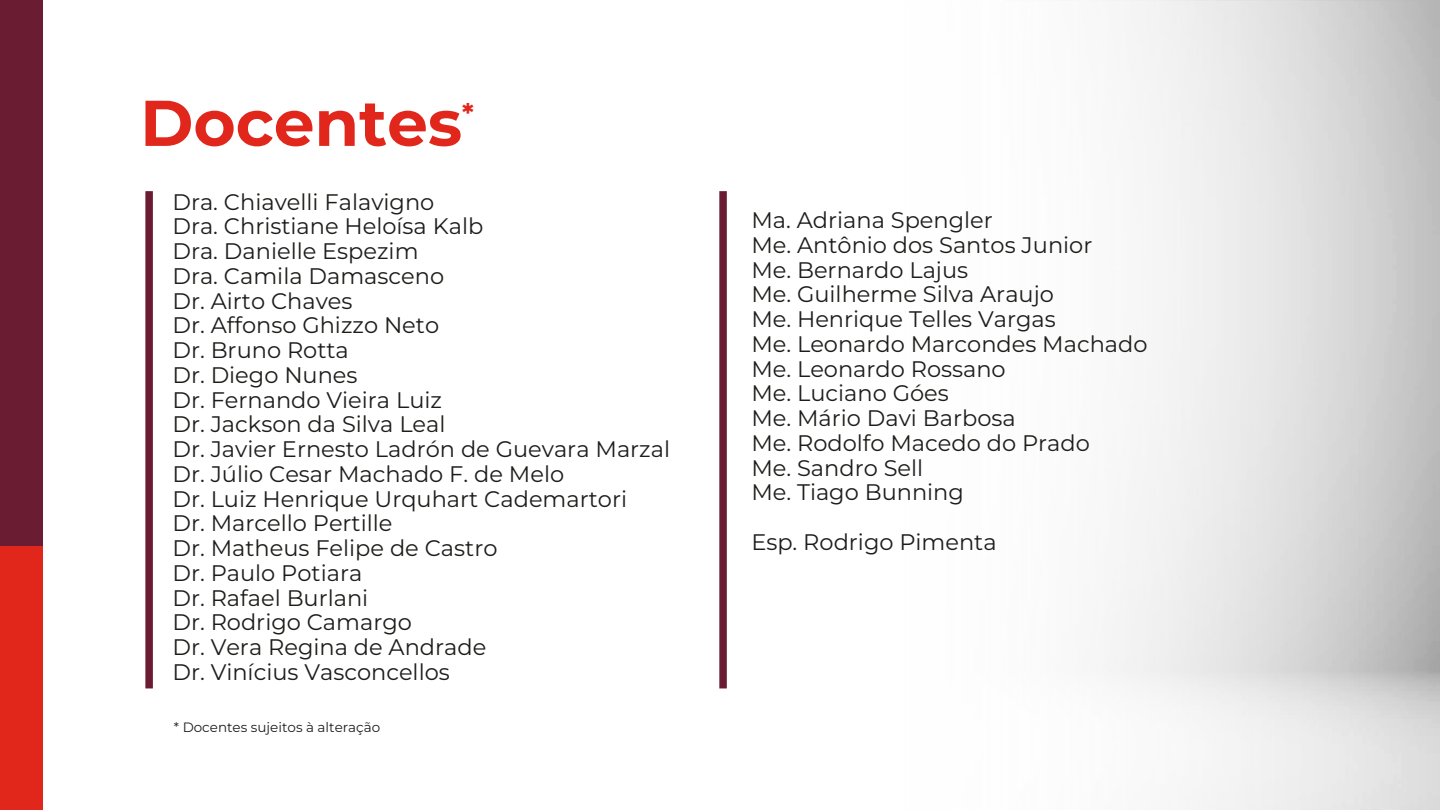
<style>
.page{position:relative;width:1440px;height:810px;background:#fff}
.page>*{position:absolute;margin:0;border:0;box-sizing:border-box;transform-origin:0 0}
.t1{font:700 64.5px "Montserrat";color:#e1261c}
.t2{font:700 27px "Montserrat";color:#e1261c}
.t3{font:22.5px/24.8px "Montserrat";color:#1d1d1b}
.t4{font:13.5px "Montserrat";color:#1d1d1b}
</style>
<div class="page">
<img style="left:145px;top:0;width:1272px;height:810px">
<div style="left:145px;top:195px;width:8px;height:490px;background:#6a1c32"></div>
<div style="left:719px;top:195px;width:8px;height:490px;background:#6a1c32"></div>
<div style="left:0;top:0;width:43px;height:810px;background:#6a1c32"></div>
<div style="left:0;top:546px;width:43px;height:264px;background:#e1261c"></div>
<h1 class="t1" style="left:140px;top:80px;width:324px">Docentes</h1>
<p class="t2" style="left:462px;top:96px;width:13px">*</p>
<p class="t3" style="left:172px;top:189px;width:499px">Dra. Chiavelli Falavigno<br>Dra. Christiane Heloísa Kalb<br>Dra. Danielle Espezim<br>Dra. Camila Damasceno<br>Dr. Airto Chaves<br>Dr. Affonso Ghizzo Neto<br>Dr. Bruno Rotta<br>Dr. Diego Nunes<br>Dr. Fernando Vieira Luiz<br>Dr. Jackson da Silva Leal<br>Dr. Javier Ernesto Ladrón de Guevara Marzal<br>Dr. Júlio Cesar Machado F. de Melo<br>Dr. Luiz Henrique Urquhart Cademartori<br>Dr. Marcello Pertille<br>Dr. Matheus Felipe de Castro<br>Dr. Paulo Potiara<br>Dr. Rafael Burlani<br>Dr. Rodrigo Camargo<br>Dr. Vera Regina de Andrade<br>Dr. Vinícius Vasconcellos</p>
<p class="t4" style="left:174px;top:718px;width:208px">* Docentes sujeitos à alteração</p>
<p class="t3" style="left:751px;top:207px;width:398px">Ma. Adriana Spengler<br>Me. Antônio dos Santos Junior<br>Me. Bernardo Lajus<br>Me. Guilherme Silva Araujo<br>Me. Henrique Telles Vargas<br>Me. Leonardo Marcondes Machado<br>Me. Leonardo Rossano<br>Me. Luciano Góes<br>Me. Mário Davi Barbosa<br>Me. Rodolfo Macedo do Prado<br>Me. Sandro Sell<br>Me. Tiago Bunning</p>
<p class="t3" style="left:751px;top:529px;width:247px">Esp. Rodrigo Pimenta</p>
</div>
